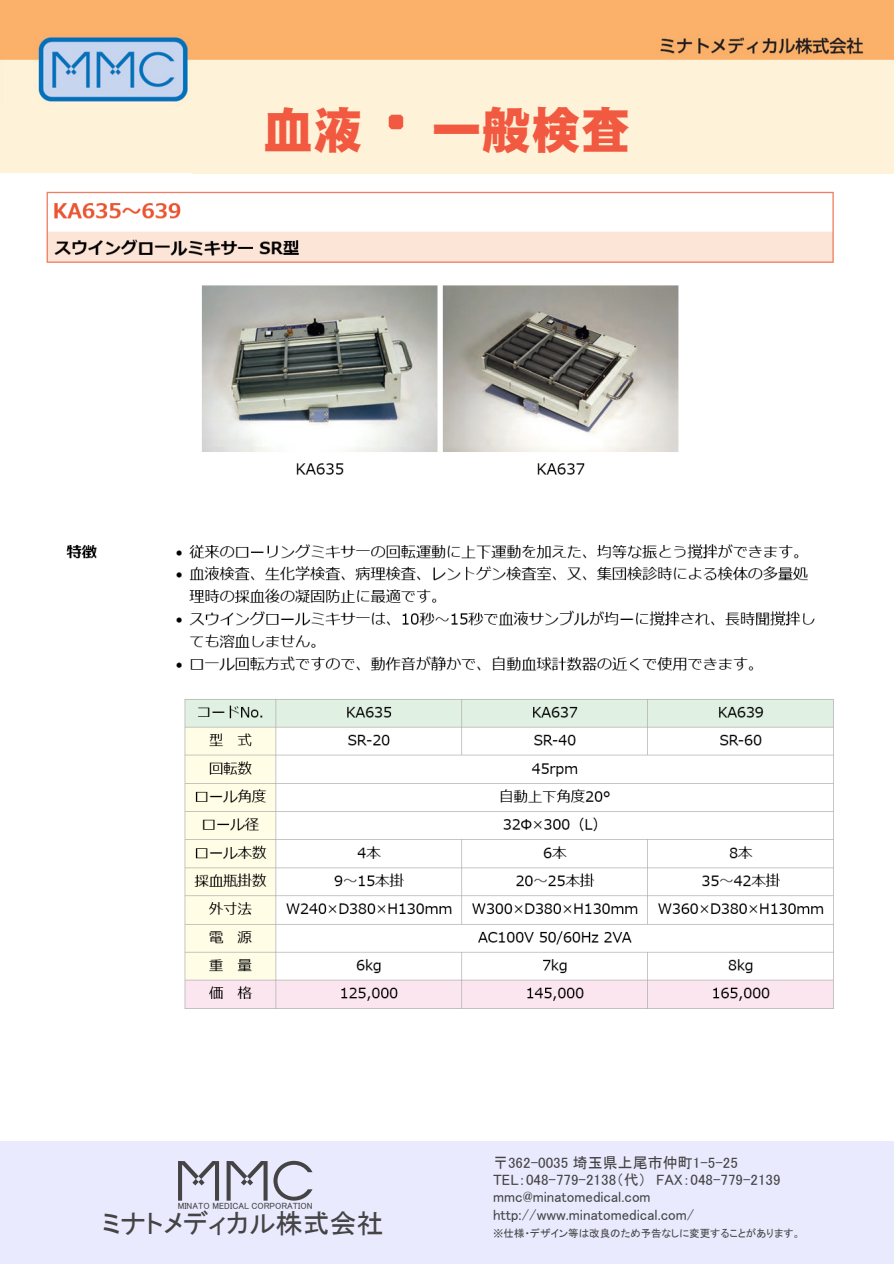
<style>
.page{position:relative;width:894px;height:1264px;background:#fff}
.page>*{position:absolute;margin:0;border:0;box-sizing:border-box;transform-origin:0 0}
.t1{font:49.8px "DF Gothic EB WIN RKSJ H";color:#f15941}
.t2{font:27px "MS P Gothic";color:#444}
.t3{font:15px/17.2px "MS P Gothic";color:#444}
.t4{font:10.5px "MS P Gothic";color:#444}
.t5{font:9px "MS P Gothic";color:#444}
.s1{font-size:69.75px}
</style>
<div class="page">
<img style="left:46px;top:191px;width:788px;height:818px">
<div style="left:0;top:1141px;width:893px;height:122px;background:#eaeaff"></div>
<svg style="left:178px;top:1161px;width:41px;height:39px"></svg>
<svg style="left:226px;top:1161px;width:41px;height:39px"></svg>
<svg style="left:273px;top:1160px;width:39px;height:40px"></svg>
<img style="left:0;top:0;width:893px;height:106px">
<div style="left:0;top:106px;width:228px;height:67px;background:#fef2d8"></div>
<div style="left:193px;top:64px;width:700px;height:109px;background:#fef2d8"></div>
<h1 class="t1" style="left:263px;top:105px;width:369px">血液<span class="s1">・</span>一般検査</h1>
<p class="t5" style="left:178px;top:1201px;width:136px">MINATO MEDICAL CORPORATION</p>
<h2 class="t2" style="left:102px;top:1209px;width:283px">ミナトメディカル株式会社</h2>
<p class="t3" style="left:493px;top:1153px;width:289px">〒362-0035 埼玉県上尾市仲町1-5-25<br>TEL：048-779-2138（代） FAX：048-779-2139 mmc@minatomedical.com http://www.minatomedical.com/</p>
<p class="t4" style="left:493px;top:1227px;width:309px">※仕様・デザイン等は改良のため予告なしに変更することがあります。</p>
</div>
